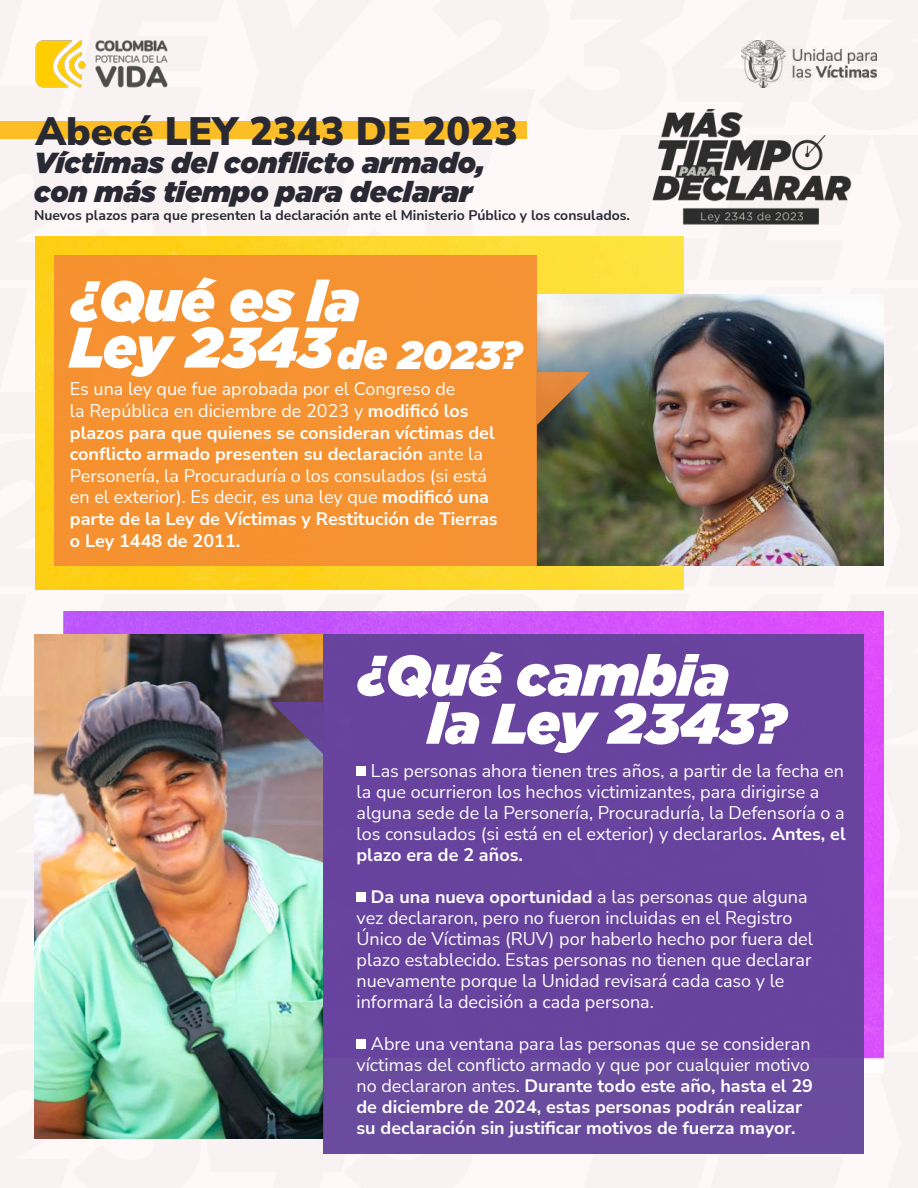
<style>
.page{position:relative;width:918px;height:1188px;background:#fff}
.page>*{position:absolute;margin:0;border:0;box-sizing:border-box;transform-origin:0 0}
.t1{font:italic 900 57.15px "Gotham";color:#fff}
.t2{font:900 39.6px "Nunito Sans";color:#292933}
.t3{font:italic 900 39.6px "Gotham";color:#fff}
.t4{font:italic 900 28.95px/29px "Gotham";color:#292933}
.t5{font:700 18px/21.6px "Nunito Sans";color:#fff}
.t6{font:18px/21px "Nunito Sans";color:#fff}
.t7{font:700 13.95px "Nunito Sans";color:#292933}
.s1{font-weight:400}
.s2{font-weight:700}
</style>
<div class="page">
<img style="left:0;top:0;width:918px;height:1188px">
<div style="left:357px;top:766px;width:9px;height:10px;background:#fff"></div>
<div style="left:357px;top:892px;width:9px;height:10px;background:#fff"></div>
<div style="left:357px;top:1039px;width:9px;height:10px;background:#fff"></div>
<img style="left:33px;top:37px;width:139px;height:54px">
<img style="left:742px;top:41px;width:134px;height:46px">
<div style="left:0;top:122px;width:526px;height:17px;background:#fdbd26"></div>
<img style="left:645px;top:106px;width:210px;height:126px">
<h2 class="t2" style="left:36px;top:103px;width:483px">Abecé LEY 2343 DE 2023</h2>
<h3 class="t4" style="left:34px;top:147px;width:452px">Víctimas del conflicto armado, con más tiempo para declarar</h3>
<p class="t7" style="left:34px;top:206px;width:597px">Nuevos plazos para que presenten la declaración ante el Ministerio Público y los consulados.</p>
<h1 class="t1" style="left:70px;top:268px;width:291px">¿Qué es la</h1>
<h1 class="t1" style="left:70px;top:314px;width:264px">Ley 2343</h1>
<h2 class="t3" style="left:337px;top:332px;width:187px">de 2023?</h2>
<p class="t5" style="left:70px;top:378px;width:429px"><span class="s1">Es una ley que fue aprobada por el Congreso de<br>la República en diciembre de 2023 y</span> modificó los plazos para que quienes se consideran víctimas del conflicto armado presenten su declaración <span class="s1">ante la Personería, la Procuraduría o los consulados (si está en el exterior). Es decir, es una ley que</span> modificó una parte de la Ley de Víctimas y Restitución de Tierras o Ley 1448 de 2011.</p>
<h1 class="t1" style="left:357px;top:642px;width:373px">¿Qué cambia</h1>
<h1 class="t1" style="left:428px;top:690px;width:359px">la Ley 2343?</h1>
<p class="t6" style="left:357px;top:760px;width:491px;text-indent:14px">Las personas ahora tienen tres años, a partir de la fecha en la que ocurrieron los hechos victimizantes, para dirigirse a alguna sede de la Personería, Procuraduría, la Defensoría o a los consulados (si está en el exterior) y declararlos<span class="s2">. Antes, el plazo era de 2 años.</span></p>
<p class="t6" style="left:357px;top:886px;width:458px;text-indent:14px"><span class="s2">Da una nueva oportunidad</span> a las personas que alguna vez declararon, pero no fueron incluidas en el Registro Único de Víctimas (RUV) por haberlo hecho por fuera del plazo establecido. Estas personas no tienen que declarar nuevamente porque la Unidad revisará cada caso y le informará la decisión a cada persona.</p>
<p class="t5" style="left:357px;top:1033px;width:458px;line-height:21px;text-indent:14px"><span class="s1">Abre una ventana para las personas que se consideran víctimas del conflicto armado y que por cualquier motivo no declararon antes.</span> Durante todo este año, hasta el 29 de diciembre de 2024, estas personas podrán realizar su declaración sin justificar motivos de fuerza mayor.</p>
</div>
